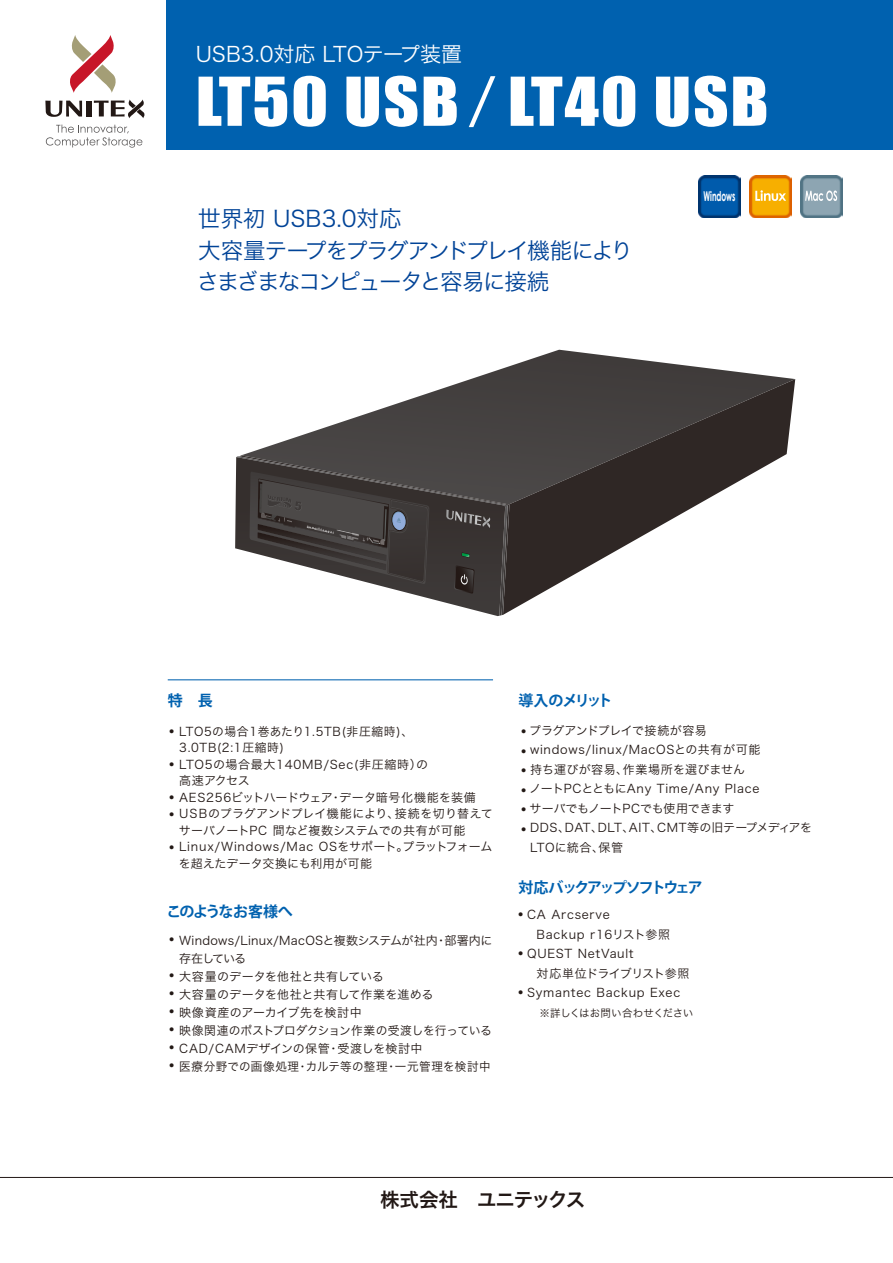
<style>
.page{position:relative;width:893px;height:1263px;background:#fff}
.page>*{position:absolute;margin:0;border:0;box-sizing:border-box;transform-origin:0 0}
.t1{font:62.25px "Impact";letter-spacing:.025em;color:#fff;scale:1.11 1}
.t2{font:22.5px/31.5px "Hira Kaku Pro W3";letter-spacing:-.075em;color:#004397}
.t3{font:21px "Hira Kaku Pro W3";color:#fff}
.t4{font:19.5px "Hira Kaku Pro W6";letter-spacing:-.06em;color:#221815}
.t5{font:700 15px "Koz Go Pro";letter-spacing:-.16em;color:#0061af}
.t6{font:700 15px "Koz Go Pro";letter-spacing:-.13em;color:#0061af}
.t7{font:700 15px "Koz Go Pro";letter-spacing:-.065em;color:#0061af}
.t8{font:700 13.5px "Century Gothic";color:#fff;scale:.56 1}
.t9{font:12px/16.5px "Hira Kaku Pro W3";letter-spacing:.025em;color:#221815}
.t10{font:12px "Hira Kaku Pro W3";letter-spacing:.06em;color:#221815}
.t11{font:12px "Hira Kaku Pro W3";letter-spacing:-.035em;color:#221815}
.t12{font:10.5px "Hira Kaku Pro W3";letter-spacing:-.015em;color:#221815}
.t13{font:4.5px "Hira Kaku Pro W3";color:#221815}
.s1{font-family:"Koz Go Pro"}
</style>
<div class="page">
<hr style="left:168px;top:679px;width:325px;height:1px;background:#0061af">
<img style="left:698px;top:175px;width:43px;height:43px">
<img style="left:749px;top:175px;width:43px;height:43px">
<img style="left:755px;top:190px;width:31px;height:11px">
<img style="left:800px;top:175px;width:43px;height:43px">
<img style="left:805px;top:190px;width:32px;height:11px">
<svg style="left:45px;top:101px;width:37px;height:16px"></svg>
<div style="left:87px;top:101px;width:5px;height:16px;background:#221815"></div>
<svg style="left:94px;top:99px;width:51px;height:19px"></svg>
<svg style="left:70px;top:35px;width:46px;height:58px"></svg>
<svg style="left:46px;top:125px;width:96px;height:23px"></svg>
<div style="left:166px;top:0;width:727px;height:150px;background:#0061af"></div>
<hr style="left:0;top:1177px;width:893px;height:1px;background:#221815">
<svg style="left:242px;top:350px;width:552px;height:105px"></svg>
<svg style="left:503px;top:379px;width:292px;height:233px"></svg>
<svg style="left:235px;top:455px;width:274px;height:161px"></svg>
<h3 class="t3" style="left:196px;top:36px;width:268px">USB3.0対応 LTOテープ装置</h3>
<h1 class="t1" style="left:196px;top:53px;width:518px">LT50 USB <span class="s1">/</span> LT40 USB</h1>
<h2 class="t2" style="left:197px;top:201px;width:438px">世界初 USB3.0対応<br>大容量テープをプラグアンドプレイ機能によりさまざまなコンピュータと容易に接続</h2>
<p class="t8" style="left:703px;top:186px;width:59px">Windows</p>
<p class="t6" style="left:168px;top:691px;width:46px">特　長</p>
<p class="t6" style="left:519px;top:691px;width:96px">導入のメリット</p>
<p class="t9" style="left:179px;top:722px;width:315px">LTO5の場合1巻あたり1.5TB(非圧縮時)､<br>3.0TB(2:1圧縮時)<br>LTO5の場合最大140MB/Sec(非圧縮時）の<br>高速アクセス<br>AES256ビットハードウェア・データ暗号化機能を装備<br>USBのプラグアンドプレイ機能により、接続を切り替えてサーバノートPC 間など複数システムでの共有が可能<br>Linux/Windows/Mac OSをサポート。プラットフォームを超えたデータ交換にも利用が可能</p>
<p class="t13" style="left:170px;top:728px;width:6px">●</p>
<p class="t13" style="left:170px;top:761px;width:6px">●</p>
<p class="t13" style="left:170px;top:794px;width:6px">●</p>
<p class="t13" style="left:170px;top:810px;width:6px">●</p>
<p class="t13" style="left:170px;top:843px;width:6px">●</p>
<p class="t7" style="left:166px;top:901px;width:128px">このようなお客様へ</p>
<p class="t9" style="left:179px;top:930px;width:315px;line-height:18px">Windows/Linux/MacOSと複数システムが社内・部署内に存在している<br>大容量のデータを他社と共有している<br>大容量のデータを他社と共有して作業を進める<br>映像資産のアーカイブ先を検討中<br>映像関連のポストプロダクション作業の受渡しを行っている<br>CAD/CAMデザインの保管・受渡しを検討中<br>医療分野での画像処理・カルテ等の整理・一元管理を検討中</p>
<p class="t13" style="left:170px;top:936px;width:6px">●</p>
<p class="t13" style="left:170px;top:972px;width:6px">●</p>
<p class="t13" style="left:170px;top:990px;width:6px">●</p>
<p class="t13" style="left:170px;top:1008px;width:6px">●</p>
<p class="t13" style="left:170px;top:1026px;width:6px">●</p>
<p class="t13" style="left:170px;top:1044px;width:6px">●</p>
<p class="t13" style="left:170px;top:1062px;width:6px">●</p>
<p class="t9" style="left:529px;top:720px;width:284px;line-height:19.5px">プラグアンドプレイで接続が容易windows/linux/MacOSとの共有が可能<br>持ち運びが容易、作業場所を選びません<br>ノートPCとともにAny Time/Any Place<br>サーバでもノートPCでも使用できます<br>DDS、DAT、DLT、AIT、CMT等の旧テープメディアを<br>LTOに統合、保管</p>
<p class="t13" style="left:521px;top:728px;width:6px">●</p>
<p class="t13" style="left:521px;top:747px;width:6px">●</p>
<p class="t13" style="left:521px;top:767px;width:6px">●</p>
<p class="t13" style="left:521px;top:786px;width:6px">●</p>
<p class="t13" style="left:521px;top:806px;width:6px">●</p>
<p class="t13" style="left:521px;top:825px;width:6px">●</p>
<p class="t5" style="left:519px;top:878px;width:186px">対応バックアップソフトウェア</p>
<p class="t10" style="left:527px;top:904px;width:84px">CA Arcserve</p>
<p class="t10" style="left:537px;top:923px;width:135px">Backup r16リスト参照</p>
<p class="t10" style="left:527px;top:943px;width:108px">QUEST NetVault</p>
<p class="t11" style="left:537px;top:962px;width:154px">対応単位ドライブリスト参照</p>
<p class="t10" style="left:527px;top:982px;width:155px">Symantec Backup Exec</p>
<p class="t12" style="left:539px;top:1003px;width:155px">※詳しくはお問い合わせください</p>
<p class="t13" style="left:518px;top:910px;width:6px">●</p>
<p class="t13" style="left:518px;top:949px;width:6px">●</p>
<p class="t13" style="left:518px;top:988px;width:6px">●</p>
<h3 class="t4" style="left:380px;top:1182px;width:207px">株式会社　ユニテックス</h3>
</div>
